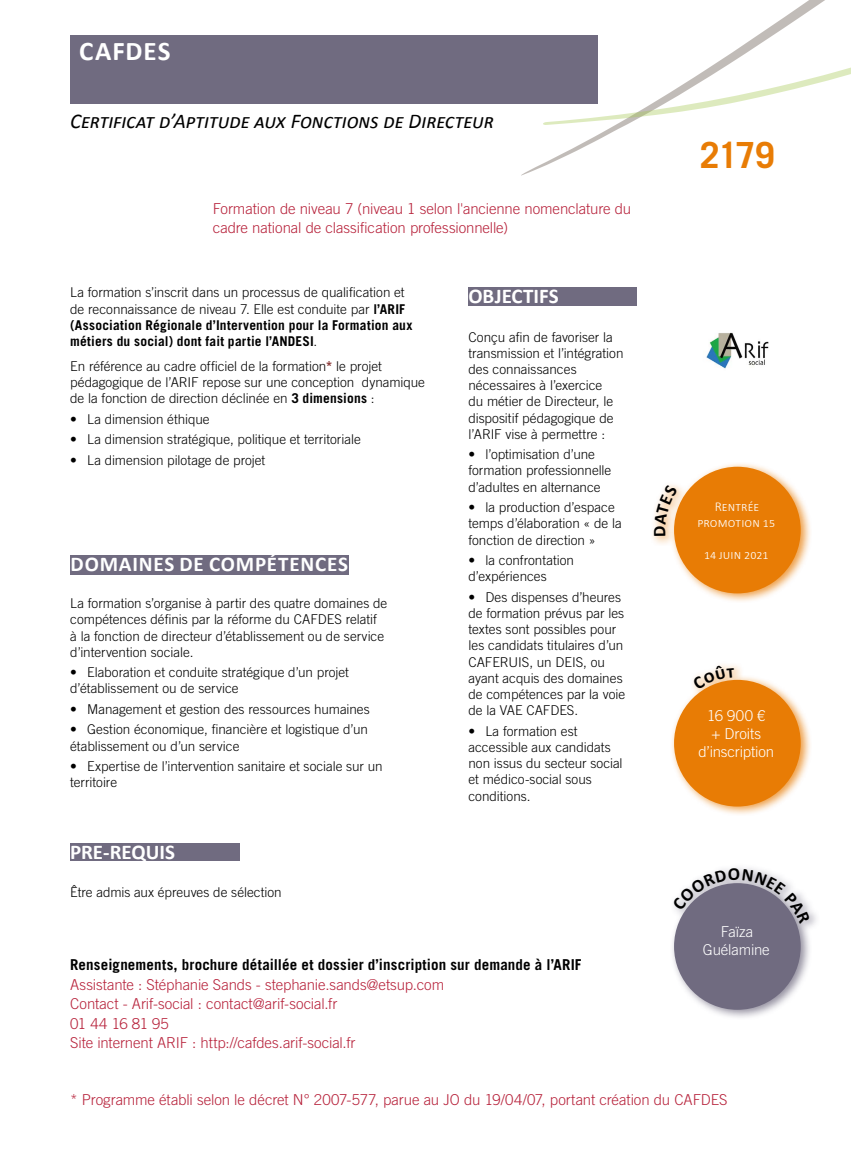
<style>
.page{position:relative;width:851px;height:1149px;background:#fff}
.page>*{position:absolute;margin:0;border:0;box-sizing:border-box;transform-origin:0 0}
.N__Stage{font:700 36px "Trade Gothic LT Std";color:#e87c05}
.TITRE_Formations{font:700 27px "Calibri";letter-spacing:.035em;color:#fff}
.Sous_Titre{font:italic 21px "Calibri";letter-spacing:-.01em;color:#000}
.PBM{font:700 21px "Calibri";letter-spacing:.035em;color:#fff}
.PBM-2{font:700 21px "Calibri";letter-spacing:-.005em;color:#fff}
.PBM-3{font:700 21px "Calibri";color:#fff}
.Texte_en_10_rouge{font:300 15px/19.5px "Trade Gothic LT Std";letter-spacing:-.005em;color:#b7223b}
.Texte_contenu_sans_i{font:700 15px "Trade Gothic";letter-spacing:.01em;color:#000}
.Textes_rond{font:300 15px/18px "Trade Gothic LT Std";letter-spacing:-.005em;color:#fff;text-align:center}
.Textes_Pbm_Objectifs{font:300 13.5px/16.2px "Trade Gothic LT Std";color:#000}
.Dates{font:300 13.5px/16.2px "Calibri";letter-spacing:.005em;color:#fff;text-align:center}
.s1{font-family:"Trade Gothic";font-weight:700}
.s2{font-family:"Trade Gothic";font-weight:700;color:#751514}
</style>
<div class="page">
<div style="left:468px;top:287px;width:168px;height:19px;background:#706b80"></div>
<div style="left:70px;top:555px;width:278px;height:19px;background:#706b80"></div>
<div style="left:70px;top:35px;width:527px;height:69px;background:#706b80"></div>
<div style="left:669px;top:863px;width:151px;height:156px;background:#706b80;opacity:.75"></div>
<div style="left:674px;top:882px;width:126px;height:127px;background:#706b80;border-radius:50%"></div>
<div style="left:669px;top:660px;width:143px;height:156px;background:#e87c05;opacity:.75"></div>
<div style="left:674px;top:679px;width:126px;height:127px;background:#e87c05;border-radius:50%"></div>
<div style="left:70px;top:843px;width:170px;height:18px;background:#706b80"></div>
<div style="left:649px;top:461px;width:163px;height:142px;background:#e87c05;opacity:.75"></div>
<div style="left:674px;top:466px;width:126px;height:127px;background:#e87c05;border-radius:50%"></div>
<img style="left:706px;top:332px;width:63px;height:37px">
<svg style="left:521px;top:125px;width:105px;height:51px"></svg>
<svg style="left:543px;top:0;width:307px;height:125px"></svg>
<svg style="left:672px;top:868px;width:138px;height:55px"></svg>
<svg style="left:692px;top:664px;width:42px;height:25px"></svg>
<svg style="left:654px;top:484px;width:23px;height:52px"></svg>
<p class="TITRE_Formations" style="left:79px;top:34px;width:93px">CAFDES</p>
<p class="Sous_Titre" style="left:70px;top:107px;width:425px">Certificat d’Aptitude aux Fonctions de Directeur</p>
<p class="Texte_en_10_rouge" style="left:213px;top:198px;width:420px">Formation de niveau 7 (niveau 1 selon l'ancienne nomenclature du cadre national de classification professionnelle)</p>
<p class="Textes_Pbm_Objectifs" style="left:70px;top:284px;width:343px">La formation s’inscrit dans un processus de qualification et de reconnaissance de niveau 7. Elle est conduite par <span class="s1">l’ARIF (Association Régionale d’Intervention pour la Formation aux métiers du social) dont fait partie l’ANDESI</span>.</p>
<p class="Textes_Pbm_Objectifs" style="left:70px;top:357px;width:356px">En référence au cadre officiel de la formation<span class="s2">*</span> le projet pédagogique de l’ARIF repose sur une conception dynamique de la fonction de direction déclinée en <span class="s1">3 dimensions</span> :</p>
<p class="Textes_Pbm_Objectifs" style="left:70px;top:410px;width:141px">• La dimension éthique</p>
<p class="Textes_Pbm_Objectifs" style="left:70px;top:431px;width:292px">• La dimension stratégique, politique et territoriale</p>
<p class="Textes_Pbm_Objectifs" style="left:70px;top:451px;width:197px">• La dimension pilotage de projet</p>
<p class="PBM" style="left:71px;top:550px;width:279px">DOMAINES DE COMPÉTENCES</p>
<p class="Textes_Pbm_Objectifs" style="left:70px;top:595px;width:318px">La formation s’organise à partir des quatre domaines de compétences définis par la réforme du CAFDES relatif<br>à la fonction de directeur d’établissement ou de service d’intervention sociale.</p>
<p class="Textes_Pbm_Objectifs" style="left:70px;top:664px;width:280px">• Elaboration et conduite stratégique d’un projet d’établissement ou de service</p>
<p class="Textes_Pbm_Objectifs" style="left:70px;top:700px;width:301px">• Management et gestion des ressources humaines</p>
<p class="Textes_Pbm_Objectifs" style="left:70px;top:721px;width:299px">• Gestion économique, financière et logistique d’un établissement ou d’un service</p>
<p class="Textes_Pbm_Objectifs" style="left:70px;top:757px;width:314px">• Expertise de l’intervention sanitaire et sociale sur un territoire</p>
<p class="PBM-2" style="left:70px;top:838px;width:106px">PRE-REQUIS</p>
<p class="Textes_Pbm_Objectifs" style="left:70px;top:883px;width:213px">Être admis aux épreuves de sélection</p>
<p class="PBM-3" style="left:468px;top:283px;width:92px">OBJECTIFS</p>
<p class="Textes_Pbm_Objectifs" style="left:468px;top:328px;width:156px">Conçu afin de favoriser la transmission et l’intégration des connaissances nécessaires à l’exercice<br>du métier de Directeur, le dispositif pédagogique de l’ARIF vise à permettre :</p>
<p class="Textes_Pbm_Objectifs" style="left:468px;top:446px;width:144px">• l’optimisation d’une formation professionnelle d’adultes en alternance</p>
<p class="Textes_Pbm_Objectifs" style="left:468px;top:499px;width:155px">• la production d’espace temps d’élaboration « de la fonction de direction »</p>
<p class="Textes_Pbm_Objectifs" style="left:468px;top:552px;width:107px">• la confrontation d’expériences</p>
<p class="Textes_Pbm_Objectifs" style="left:468px;top:588px;width:158px">• Des dispenses d’heures de formation prévus par les textes sont possibles pour les candidats titulaires d’un<br>CAFERUIS, un DEIS, ou ayant acquis des domaines de compétences par la voie de la VAE CAFDES.</p>
<p class="Textes_Pbm_Objectifs" style="left:468px;top:722px;width:156px">• La formation est accessible aux candidats non issus du secteur social et médico-social sous conditions.</p>
<p class="Texte_contenu_sans_i" style="left:70px;top:955px;width:512px">Renseignements, brochure détaillée et dossier d’inscription sur demande à l’ARIF</p>
<p class="Texte_en_10_rouge" style="left:70px;top:974px;width:375px">Assistante : Stéphanie Sands - stephanie.sands@etsup.com</p>
<p class="Texte_en_10_rouge" style="left:70px;top:993px;width:269px">Contact - Arif-social : contact@arif-social.fr</p>
<p class="Texte_en_10_rouge" style="left:70px;top:1013px;width:100px">01 44 16 81 95</p>
<p class="Texte_en_10_rouge" style="left:70px;top:1032px;width:287px">Site internent ARIF : http://cafdes.arif-social.fr</p>
<p class="N__Stage" style="left:699px;top:132px;width:77px">2179</p>
<p class="Dates" style="left:697px;top:497px;width:79px">Rentrée promotion 15</p>
<p class="Dates" style="left:704px;top:546px;width:66px">14 juin 2021</p>
<p class="Textes_rond" style="left:707px;top:705px;width:60px">16 900 €</p>
<p class="Textes_rond" style="left:698px;top:723px;width:77px">+ Droits d’inscription</p>
<p class="Textes_rond" style="left:720px;top:921px;width:34px">Faïza</p>
<p class="Textes_rond" style="left:702px;top:939px;width:68px">Guélamine</p>
<p class="Texte_en_10_rouge" style="left:70px;top:1088px;width:658px">* Programme établi selon le décret N° 2007-577, parue au JO du 19/04/07, portant création du CAFDES</p>
</div>
